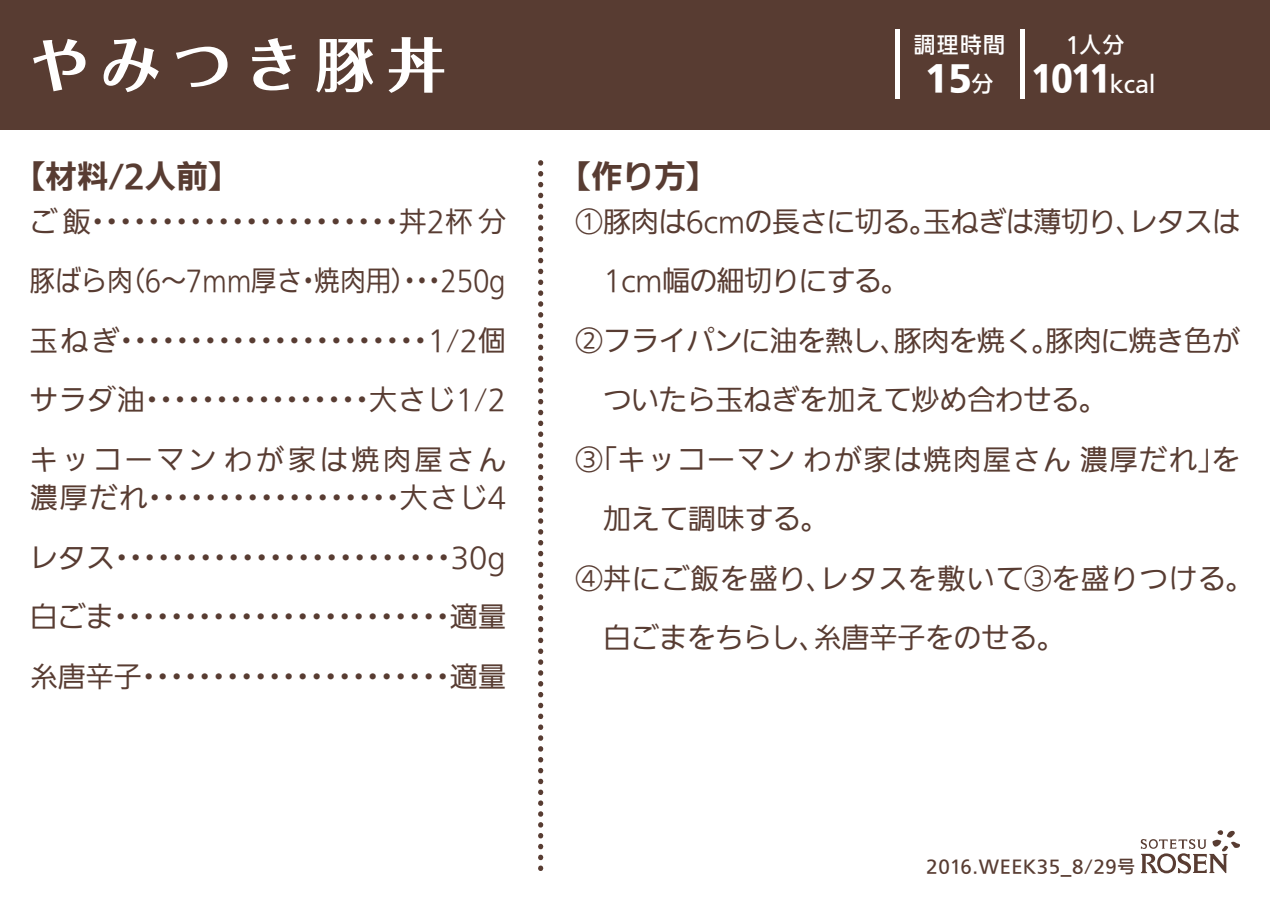
<style>
.page{position:relative;width:1270px;height:903px;background:#fff}
.page>*{position:absolute;margin:0;border:0;box-sizing:border-box;transform-origin:0 0}
.t1{font:700 59.5px "Folk Pro";letter-spacing:.2em;color:#fff}
.t2{font:800 35px "Iwa UD Go Dsp Pro";letter-spacing:-.04em;color:#fff;scale:.93 1}
.t3{font:800 35px "Iwa UD Go Dsp Pro";letter-spacing:-.04em;color:#fff}
.t4{font:700 31.5px "Iwa UD Go Dsp Pro";color:#583c32}
.t5{font:100 28px/59.5px "Iwa UD Go Dsp Pro";color:#583c32;text-align:justify}
.t6{font:100 28px "Iwa UD Go Dsp Pro";letter-spacing:.045em;color:#583c32}
.t7{font:100 28px "Iwa UD Go Dsp Pro";letter-spacing:.065em;color:#583c32}
.t8{font:100 28px "Iwa UD Go Dsp Pro";letter-spacing:-.02em;color:#583c32}
.t9{font:500 22.05px "Iwa UD Go Dsp Pro";letter-spacing:.06em;color:#fff}
.t10{font:500 17.5px "Iwa UD Go Dsp Pro";letter-spacing:.03em;color:#583c32}
.s1{font-weight:500;font-size:22.05px}
</style>
<div class="page">
<div style="left:0;top:0;width:1270px;height:129px;background:#583c32"></div>
<svg style="left:1141px;top:830px;width:99px;height:43px"></svg>
<svg style="left:538px;top:163px;width:5px;height:708px"></svg>
<hr style="left:1020px;top:30px;width:4px;height:69px;background:#fff">
<hr style="left:896px;top:30px;width:4px;height:69px;background:#fff">
<h1 class="t1" style="left:30px;top:14px;width:418px">やみつき豚丼</h1>
<p class="t9" style="left:1062px;top:29px;width:64px">１人分</p>
<p class="t9" style="left:914px;top:29px;width:93px">調理時間</p>
<p class="t3" style="left:926px;top:52px;width:69px">15<span class="s1">分</span></p>
<p class="t2" style="left:1032px;top:52px;width:135px">1011<span class="s1">kcal</span></p>
<p class="t4" style="left:14px;top:152px;width:227px">【材料/2人前】</p>
<p class="t4" style="left:560px;top:152px;width:159px">【作り方】</p>
<p class="t5" style="left:30px;top:193px;width:478px">ご飯・・・・・・・・・・・・・・・・・・・・・・丼2杯分豚ばら肉（6～7mm厚さ・焼肉用）・・・250g玉ねぎ・・・・・・・・・・・・・・・・・・・・・・1/2個サラダ油・・・・・・・・・・・・・・・・大さじ1/2キッコーマン わが家は焼肉屋さん</p>
<p class="t5" style="left:30px;top:469px;width:478px">濃厚だれ・・・・・・・・・・・・・・・・・・大さじ4レタス・・・・・・・・・・・・・・・・・・・・・・・・30g白ごま・・・・・・・・・・・・・・・・・・・・・・・・適量糸唐辛子・・・・・・・・・・・・・・・・・・・・・・適量</p>
<p class="t5" style="left:575px;top:193px;width:666px">①豚肉は6cmの長さに切る。玉ねぎは薄切り、レタスは</p>
<p class="t8" style="left:603px;top:261px;width:308px">1cm幅の細切りにする。</p>
<p class="t5" style="left:575px;top:312px;width:666px">②フライパンに油を熱し、豚肉を焼く。豚肉に焼き色が</p>
<p class="t5" style="left:603px;top:371px;width:505px">ついたら玉ねぎを加えて炒め合わせる。</p>
<p class="t7" style="left:575px;top:440px;width:666px">③「キッコーマン わが家は焼肉屋さん 濃厚だれ」を</p>
<p class="t5" style="left:603px;top:490px;width:227px">加えて調味する。</p>
<p class="t6" style="left:575px;top:559px;width:680px">④丼にご飯を盛り、レタスを敷いて③を盛りつける。</p>
<p class="t5" style="left:603px;top:609px;width:463px">白ごまをちらし、糸唐辛子をのせる。</p>
<p class="t10" style="left:926px;top:853px;width:210px">2016.WEEK35_8/29号</p>
</div>
